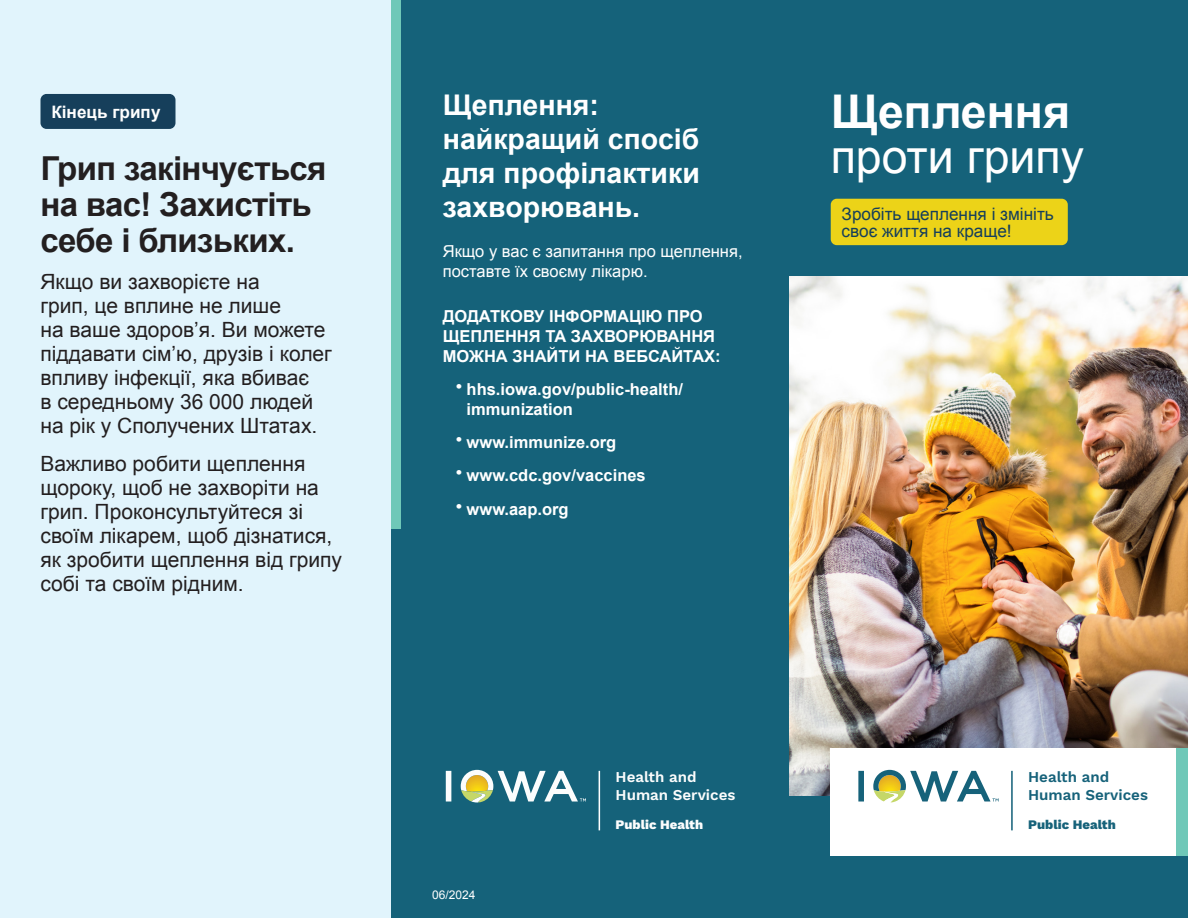
<style>
.page{position:relative;width:1188px;height:918px;background:#fff}
.page>*{position:absolute;margin:0;border:0;box-sizing:border-box;transform-origin:0 0}
.t1{font:46.5px "Arial";color:#fff}
.t2{font:700 46.5px "Arial";color:#fff}
.t3{font:700 33px/36px "Arial";letter-spacing:-.02em;color:#231f20}
.t4{font:700 28.5px/34.2px "Arial";color:#fff}
.t5{font:21px/24px "Arial";color:#231f20}
.t6{font:17.1px/17.1px "Arial";color:#163f5b}
.t7{font:700 17.1px "Arial";color:#fff}
.t8{font:700 16.5px/19.8px "Arial";color:#fff}
.t9{font:16.5px/19.8px "Arial";color:#fff}
.t10{font:600 15px/18.5px "Work Sans";color:#16627a}
.t11{font:600 15px/18.5px "Work Sans";color:#fcfdfd}
.t12{font:800 13.05px "Work Sans";color:#16627a}
.t13{font:800 13.05px "Work Sans";color:#fcfdfd}
.t14{font:12px "Arial";color:#fff}
</style>
<div class="page">
<div style="left:0;top:0;width:392px;height:918px;background:#e1f4fc"></div>
<div style="left:392px;top:0;width:796px;height:918px;background:#15627a"></div>
<div style="left:392px;top:0;width:9px;height:528px;background:#6fc8b8"></div>
<img style="left:790px;top:276px;width:398px;height:519px">
<div style="left:1176px;top:748px;width:12px;height:108px;background:#6fc8b8"></div>
<div style="left:830px;top:748px;width:346px;height:108px;background:#fff"></div>
<div style="left:831px;top:199px;width:237px;height:46px;background:#ecd318;border-radius:6px"></div>
<div style="left:41px;top:94px;width:135px;height:35px;background:#163f5b;border-radius:6px"></div>
<svg style="left:858px;top:771px;width:6px;height:31px"></svg>
<svg style="left:873px;top:770px;width:126px;height:33px"></svg>
<hr style="left:1011px;top:771px;width:2px;height:59px;background:#16627a">
<svg style="left:446px;top:771px;width:5px;height:31px"></svg>
<svg style="left:461px;top:770px;width:125px;height:33px"></svg>
<hr style="left:599px;top:771px;width:1px;height:59px;background:#fff">
<p class="t7" style="left:51px;top:102px;width:111px">Кінець грипу</p>
<h3 class="t4" style="left:443px;top:88px;width:259px">Щеплення: найкращий спосіб для профілактики захворювань.</h3>
<p class="t9" style="left:443px;top:241px;width:301px">Якщо у вас є запитання про щеплення, поставте їх своєму лікарю.</p>
<p class="t8" style="left:443px;top:306px;width:279px">ДОДАТКОВУ ІНФОРМАЦІЮ ПРО<br>ЩЕПЛЕННЯ ТА ЗАХВОРЮВАННЯ<br>МОЖНА ЗНАЙТИ НА ВЕБСАЙТАХ:</p>
<p class="t8" style="left:467px;top:379px;width:218px;text-indent:-10px">• hhs.iowa.gov/public-health/ immunization</p>
<p class="t8" style="left:456px;top:432px;width:162px">• www.immunize.org</p>
<p class="t8" style="left:456px;top:466px;width:191px">• www.cdc.gov/vaccines</p>
<p class="t8" style="left:456px;top:499px;width:114px">• www.aap.org</p>
<h2 class="t3" style="left:40px;top:151px;width:288px">Грип закінчується на вас! Захистіть себе і близьких.</h2>
<p class="t5" style="left:40px;top:270px;width:293px">Якщо ви захворієте на<br>грип, це вплине не лише<br>на ваше здоров’я. Ви можете піддавати сім’ю, друзів і колег впливу інфекції, яка вбиває<br>в середньому 36 000 людей на рік у Сполучених Штатах.</p>
<p class="t5" style="left:40px;top:452px;width:303px">Важливо робити щеплення щороку, щоб не захворіти на грип. Проконсультуйтеся зі своїм лікарем, щоб дізнатися, як зробити щеплення від грипу собі та своїм рідним.</p>
<p class="t14" style="left:432px;top:888px;width:45px">06/2024</p>
<p class="t11" style="left:616px;top:768px;width:121px">Health and<br>Human Services</p>
<p class="t13" style="left:616px;top:817px;width:89px">Public Health</p>
<h1 class="t2" style="left:831px;top:86px;width:241px">Щеплення</h1>
<h1 class="t1" style="left:831px;top:131px;width:255px">проти грипу</h1>
<p class="t6" style="left:842px;top:205px;width:214px">Зробіть щеплення і змініть своє життя на краще!</p>
<p class="t10" style="left:1028px;top:768px;width:121px">Health and<br>Human Services</p>
<p class="t12" style="left:1028px;top:817px;width:89px">Public Health</p>
</div>
